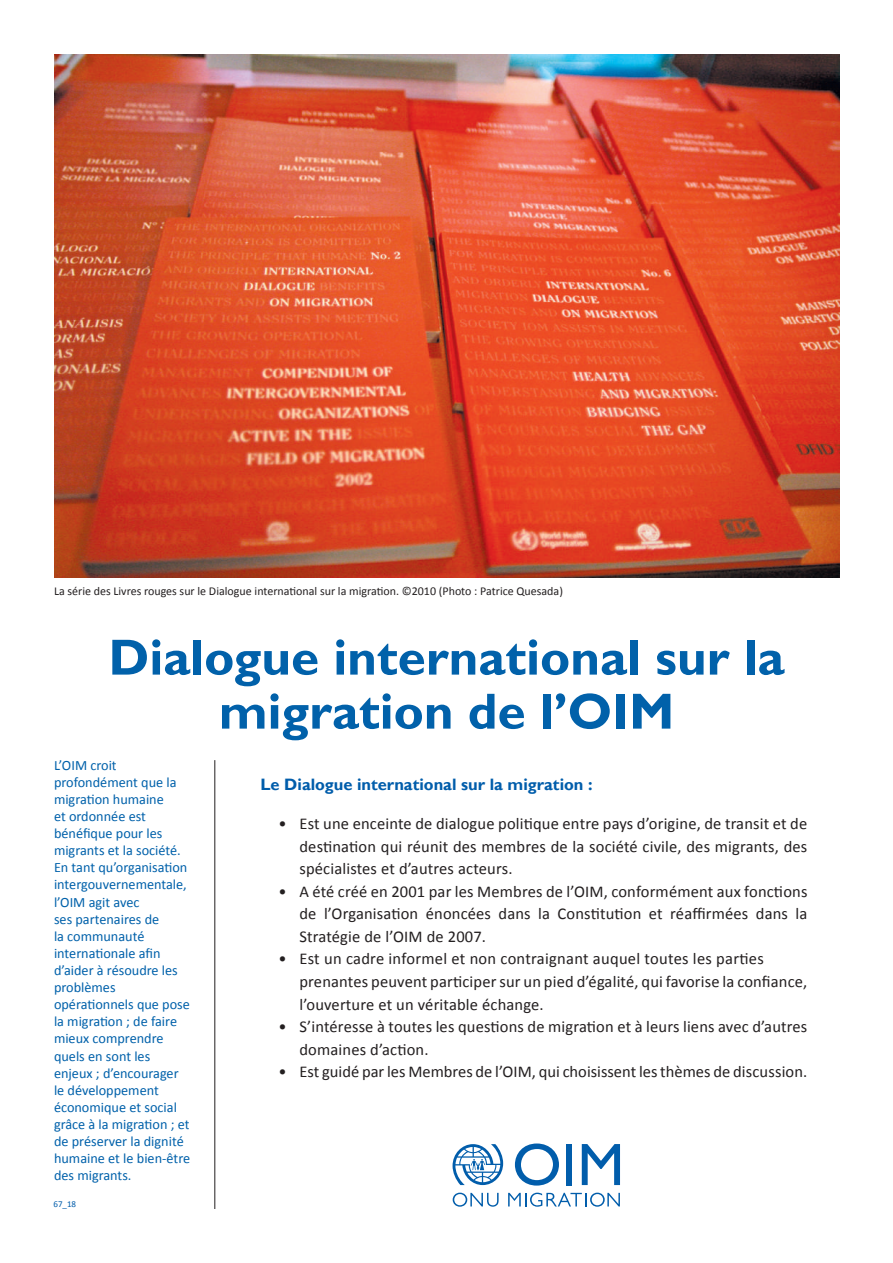
<style>
.page{position:relative;width:893px;height:1263px;background:#fff}
.page>*{position:absolute;margin:0;border:0;box-sizing:border-box;transform-origin:0 0}
.t1{font:700 51px/54px "Gill Sans";color:#0161aa;text-align:center}
.t2{font:16.5px/22.5px "Calibri";letter-spacing:.01em;color:#231f20;text-align:justify}
.t3{font:700 16.5px "Gill Sans";color:#015dab}
.t4{font:14.25px/17.1px "Calibri";color:#0161aa}
.t5{font:12px "Calibri";color:#231f20}
.t6{font:9px "Calibri";color:#015dab}
</style>
<div class="page">
<hr style="left:214px;top:760px;width:1px;height:449px;background:#231f20">
<img style="left:54px;top:54px;width:785px;height:523px">
<svg style="left:515px;top:1143px;width:44px;height:42px"></svg>
<div style="left:566px;top:1144px;width:6px;height:41px;background:#015dab"></div>
<svg style="left:582px;top:1144px;width:38px;height:41px"></svg>
<svg style="left:453px;top:1193px;width:46px;height:14px"></svg>
<svg style="left:508px;top:1193px;width:112px;height:14px"></svg>
<svg style="left:453px;top:1144px;width:50px;height:41px"></svg>
<p class="t5" style="left:54px;top:583px;width:510px">La série des Livres rouges sur le Dialogue international sur la migration. ©2010 (Photo : Patrice Quesada)</p>
<h1 class="t1" style="left:109px;top:632px;width:677px">Dialogue international sur la migration de l’OIM</h1>
<p class="t4" style="left:54px;top:756px;width:138px">L’OIM croit profondément que la migration humaine<br>et ordonnée est bénéfique pour les migrants et la société.<br>En tant qu’organisation intergouvernementale, l’OIM agit avec<br>ses partenaires de<br>la communauté internationale afin d’aider à résoudre les problèmes opérationnels que pose la migration ; de faire mieux comprendre quels en sont les enjeux ; d’encourager le développement économique et social grâce à la migration ; et de préserver la dignité humaine et le bien-être des migrants.</p>
<p class="t6" style="left:53px;top:1198px;width:24px">67_18</p>
<p class="t3" style="left:260px;top:774px;width:334px">Le Dialogue international sur la migration :</p>
<p class="t2" style="left:299px;top:813px;width:509px;text-indent:-21px">• Est une enceinte de dialogue politique entre pays d’origine, de transit et de destination qui réunit des membres de la société civile, des migrants, des spécialistes et d’autres acteurs.</p>
<p class="t2" style="left:299px;top:880px;width:509px;text-indent:-21px">• A été créé en 2001 par les Membres de l’OIM, conformément aux fonctions de l’Organisation énoncées dans la Constitution et réaffirmées dans la Stratégie de l’OIM de 2007.</p>
<p class="t2" style="left:299px;top:948px;width:509px;text-align:left;text-indent:-21px">• Est un cadre informel et non contraignant auquel toutes les parties prenantes peuvent participer sur un pied d’égalité, qui favorise la confiance, l’ouverture et un véritable échange.</p>
<p class="t2" style="left:299px;top:1015px;width:509px;text-indent:-21px">• S’intéresse à toutes les questions de migration et à leurs liens avec d’autres domaines d’action.</p>
<p class="t2" style="left:278px;top:1060px;width:530px">• Est guidé par les Membres de l’OIM, qui choisissent les thèmes de discussion.</p>
</div>
